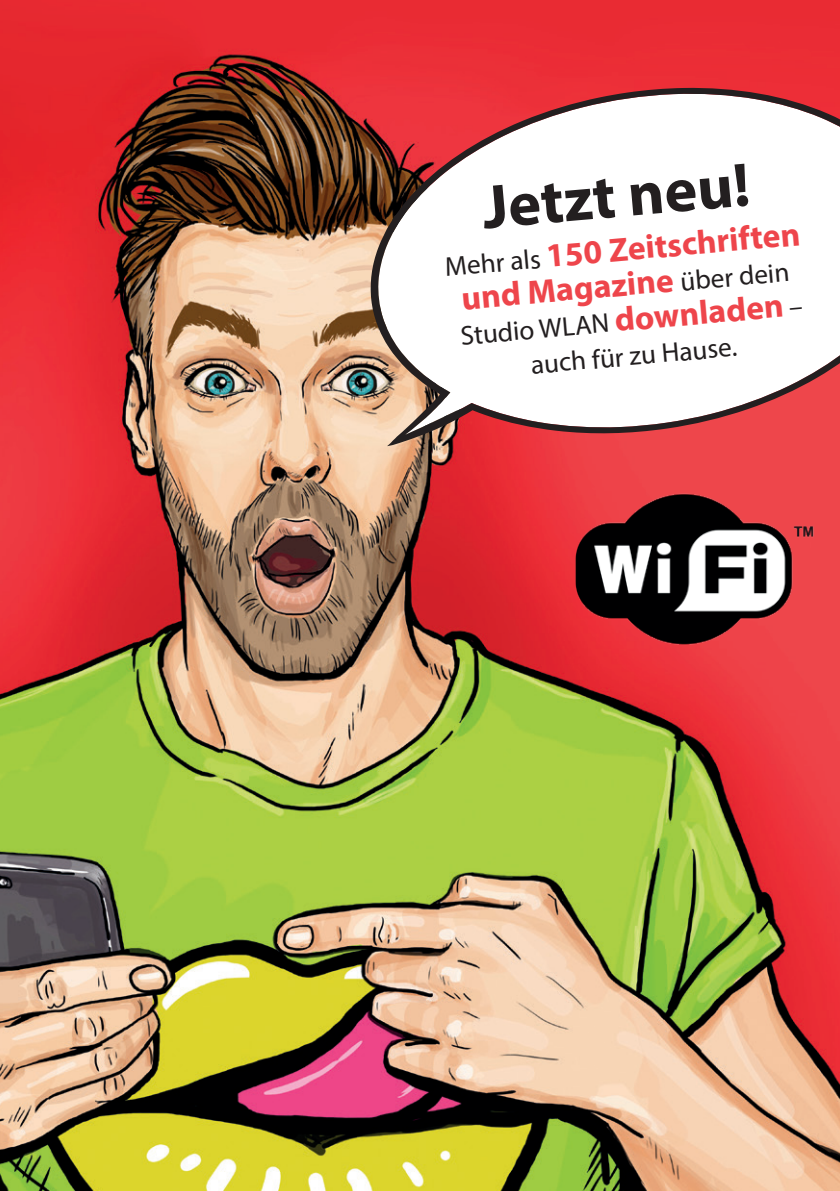
<style>
.page{position:relative;width:840px;height:1191px;background:#fff}
.page>*{position:absolute;margin:0;border:0;box-sizing:border-box;transform-origin:0 0}
.t1{font:700 62px "Myriad Pro";color:#231f20}
.t2{font:700 33.6px/34.8px "Myriad Pro";color:#ee454b;text-align:center}
.t3{font:27.2px/34.8px "Myriad Pro";color:#231f20;text-align:center}
.s1{font-weight:400;font-size:27.2px;color:#231f20}
.s2{font-weight:700;font-size:33.6px;color:#ee454b}
</style>
<div class="page">
<img style="left:0;top:0;width:839px;height:1191px">
<svg style="left:369px;top:87px;width:470px;height:359px"></svg>
<img style="left:552px;top:488px;width:271px;height:161px">
<h1 class="t1" style="left:478px;top:167px;width:269px;rotate:-5deg">Jetzt neu!</h1>
<p class="t2" style="left:443px;top:246px;width:357px;rotate:-5deg"><span class="s1">Mehr als</span> 150 Zeitschriften und Magazine <span class="s1">über dein</span></p>
<p class="t3" style="left:459px;top:318px;width:344px;rotate:-5deg">Studio WLAN <span class="s2">downladen</span> – auch für zu Hause.</p>
</div>
